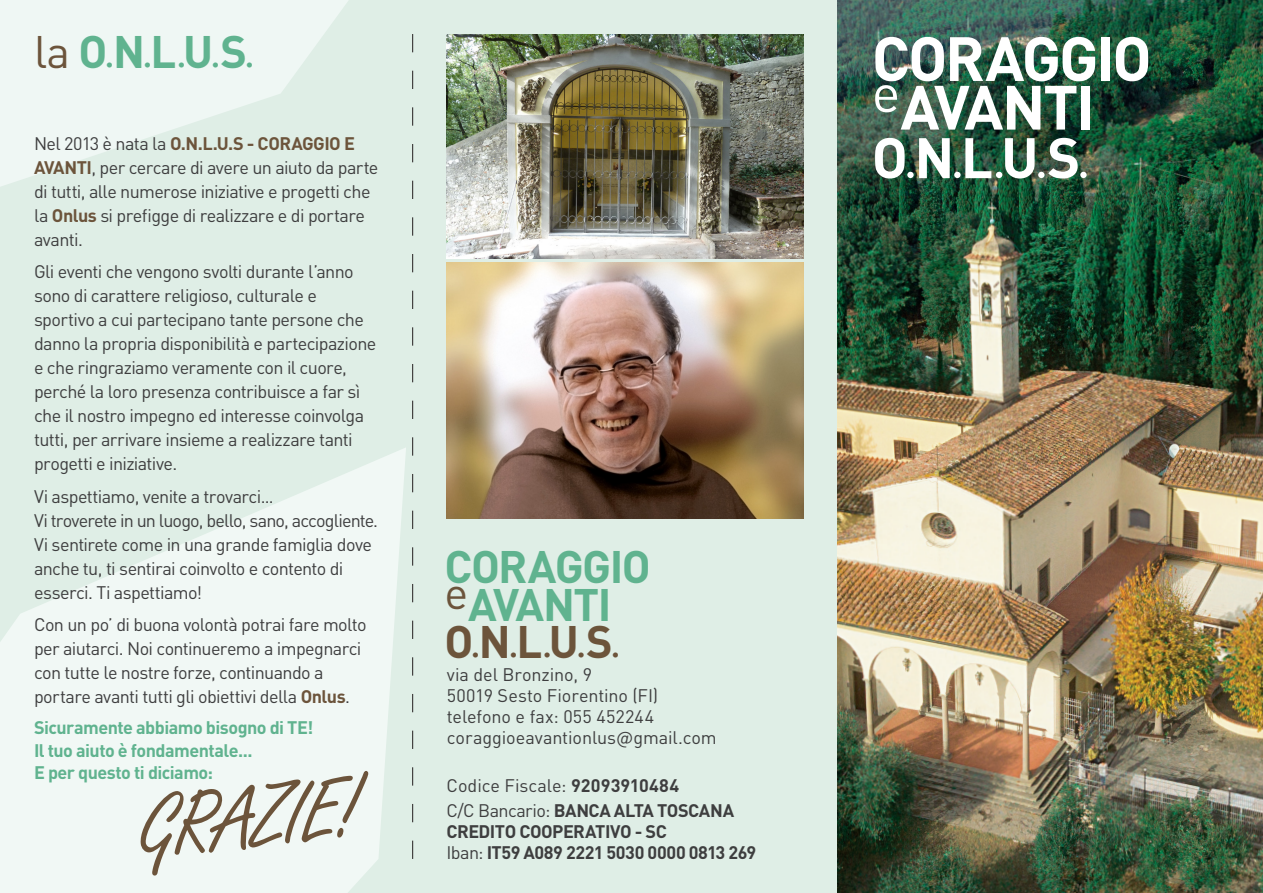
<style>
.page{position:relative;width:1263px;height:893px;background:#dfeee6}
.page>*{position:absolute;margin:0;border:0;box-sizing:border-box;transform-origin:0 0}
.t1{font:94.05px "Freestyle Script Plain";color:#6c543b}
.t2{font:700 61.5px "DINOT";letter-spacing:-.04em;color:#fff}
.t3{font:700 56.25px "DINOT";color:#fff}
.t4{font:700 45px "DINOT";letter-spacing:-.04em;color:#60b38f}
.t5{font:700 45px "DINOT";color:#6c543b}
.Stile_di_paragrafo_1{font:18px/24px "DINOT";letter-spacing:-.035em;color:#3e3e3f}
.Stile_di_paragrafo_1-2{font:18px "DINOT";letter-spacing:-.005em;color:#3e3e3f}
.Stile_di_paragrafo_1-3{font:700 18px/21px "DINOT";letter-spacing:-.025em;color:#3e3e3f}
.Stile_di_paragrafo_1-4{font:700 18px "DINOT";letter-spacing:-.03em;color:#60b38f}
.Stile_di_paragrafo_1-5{font:18px "DINOT";color:#3e3e3f}
.s1{font-weight:400;color:#6c543b}
.s2{font-weight:400}
.s3{font-weight:700;color:#6c543b}
.s4{font-weight:700}
</style>
<div class="page">
<img style="left:838px;top:0;width:425px;height:893px">
<svg style="left:0;top:0;width:348px;height:186px;fill:#eff7f4"></svg>
<svg style="left:0;top:448px;width:406px;height:445px;fill:#f1f8f5"></svg>
<img style="left:446px;top:263px;width:358px;height:256px">
<img style="left:446px;top:34px;width:358px;height:224px">
<svg style="left:412px;top:34px;width:1px;height:825px"></svg>
<p class="t4" style="left:34px;top:23px;width:229px"><span class="s1">la</span> O<span class="s2">⋅</span>N<span class="s2">⋅</span>L<span class="s2">⋅</span>U<span class="s2">⋅</span>S<span class="s2">⋅</span></p>
<p class="Stile_di_paragrafo_1" style="left:34px;top:131px;width:346px">Nel 2013 è nata la <span class="s3">O.N.L.U.S - CORAGGIO E AVANTI</span>, per cercare di avere un aiuto da parte di tutti, alle numerose iniziative e progetti che la <span class="s3">Onlus</span> si prefigge di realizzare e di portare avanti.</p>
<p class="Stile_di_paragrafo_1" style="left:34px;top:260px;width:344px">Gli eventi che vengono svolti durante l’anno sono di carattere religioso, culturale e sportivo a cui partecipano tante persone che danno la propria disponibilità e partecipazione e che ringraziamo veramente con il cuore, perché la loro presenza contribuisce a far sì che il nostro impegno ed interesse coinvolga tutti, per arrivare insieme a realizzare tanti progetti e iniziative.</p>
<p class="Stile_di_paragrafo_1" style="left:34px;top:484px;width:241px">Vi aspettiamo, venite a trovarci...</p>
<p class="Stile_di_paragrafo_1" style="left:34px;top:508px;width:346px">Vi troverete in un luogo, bello, sano, accogliente.</p>
<p class="Stile_di_paragrafo_1" style="left:34px;top:532px;width:339px">Vi sentirete come in una grande famiglia dove anche tu, ti sentirai coinvolto e contento di esserci. Ti aspettiamo!</p>
<p class="Stile_di_paragrafo_1" style="left:34px;top:613px;width:334px">Con un po’ di buona volontà potrai fare molto per aiutarci. Noi continueremo a impegnarci con tutte le nostre forze, continuando a portare avanti tutti gli obiettivi della <span class="s3">Onlus</span>.</p>
<p class="Stile_di_paragrafo_1-4" style="left:34px;top:716px;width:281px">Sicuramente abbiamo bisogno di TE!</p>
<p class="Stile_di_paragrafo_1-4" style="left:34px;top:739px;width:220px">Il tuo aiuto è fondamentale...</p>
<p class="Stile_di_paragrafo_1-4" style="left:34px;top:761px;width:181px">E per questo ti diciamo:</p>
<p class="t4" style="left:444px;top:538px;width:208px">CORAGGIO</p>
<p class="t4" style="left:444px;top:575px;width:169px"><sup>e</sup>AVANTI</p>
<p class="t5" style="left:444px;top:613px;width:184px">O<span class="s2">⋅</span>N<span class="s2">⋅</span>L<span class="s2">⋅</span>U<span class="s2">⋅</span>S<span class="s2">⋅</span></p>
<p class="Stile_di_paragrafo_1-2" style="left:447px;top:663px;width:147px">via del Bronzino, 9</p>
<p class="Stile_di_paragrafo_1-2" style="left:447px;top:684px;width:213px">50019 Sesto Fiorentino (FI)</p>
<p class="Stile_di_paragrafo_1-5" style="left:447px;top:705px;width:209px">telefono e fax: 055 452244</p>
<p class="Stile_di_paragrafo_1-2" style="left:447px;top:726px;width:271px">coraggioeavantionlus@gmail.com</p>
<p class="t1" style="left:133px;top:778px;width:224px;rotate:-5deg">GRAZIE!</p>
<p class="Stile_di_paragrafo_1-2" style="left:446px;top:774px;width:234px">Codice Fiscale: <span class="s4">92093910484</span></p>
<p class="Stile_di_paragrafo_1-3" style="left:446px;top:799px;width:289px"><span class="s2">C/C Bancario:</span> BANCA ALTA TOSCANA<br>CREDITO COOPERATIVO - SC</p>
<p class="Stile_di_paragrafo_1-3" style="left:446px;top:841px;width:311px"><span class="s2">Iban:</span> IT59 A089 2221 5030 0000 0813 269</p>
<p class="t2" style="left:872px;top:19px;width:282px">CORAGGIO</p>
<p class="t2" style="left:872px;top:67px;width:224px"><sup>e</sup> AVANTI</p>
<p class="t3" style="left:872px;top:121px;width:228px">O<span class="s2">⋅</span>N<span class="s2">⋅</span>L<span class="s2">⋅</span>U<span class="s2">⋅</span>S<span class="s2">⋅</span></p>
</div>
